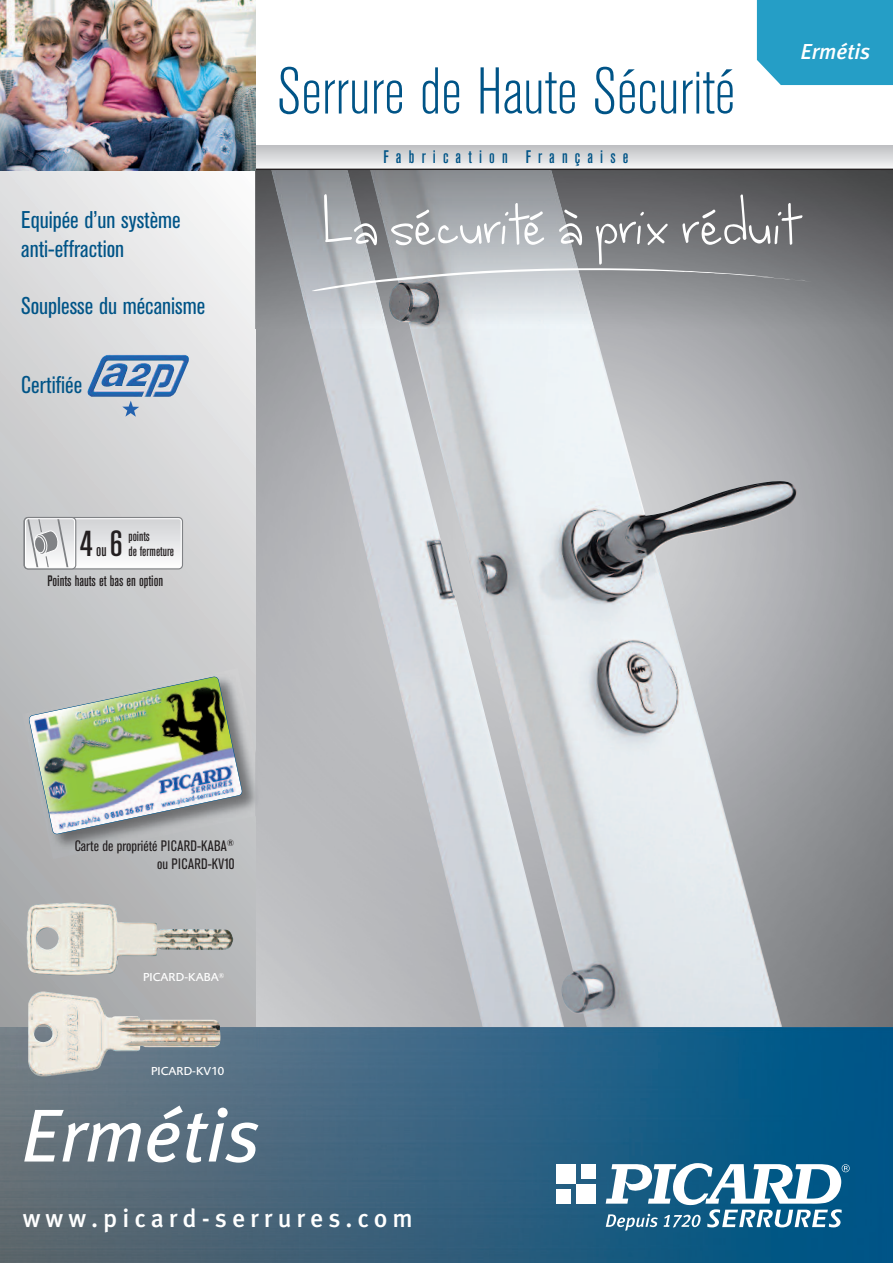
<style>
.page{position:relative;width:893px;height:1263px;background:#fff}
.page>*{position:absolute;margin:0;border:0;box-sizing:border-box;transform-origin:0 0}
.t1{font:99px "wherestarsshinethebrightest";color:#fff}
.t2{font:italic 75px "Meta Plus";color:#fff}
.t3{font:300 condensed 65.4px "Akzidenz Grotesk BE";color:#005487}
.t4{font:500 condensed 36px "Akzidenz Grotesk BE";color:#231f20}
.t5{font:500 25.5px "Meta";letter-spacing:.2em;color:#fff}
.t6{font:condensed 24px/28.8px "Akzidenz Grotesk BE";color:#005487}
.t7{font:italic 500 21.75px "Meta Plus";color:#fff}
.t8{font:500 condensed 18px "Akzidenz Grotesk BE";letter-spacing:.4em;color:#005487}
.t9{font:condensed 15px/18px "Akzidenz Grotesk BE";letter-spacing:.01em;color:#231f20;text-align:right}
.t10{font:500 condensed 15px "Akzidenz Grotesk BE";color:#231f20}
.t11{font:500 condensed 13.5px/15.5px "Akzidenz Grotesk BE";color:#231f20}
.t12{font:500 12px "Foundry Sans";color:#fff}
.s1{font-size:16.5px}
</style>
<div class="page">
<img style="left:255px;top:329px;width:638px;height:699px">
<svg style="left:0;top:170px;width:255px;height:858px;background:#d1d1d3"></svg>
<img style="left:0;top:1028px;width:893px;height:235px">
<img style="left:265px;top:170px;width:549px;height:856px">
<img style="left:551px;top:170px;width:342px;height:159px">
<img style="left:388px;top:291px;width:20px;height:31px">
<img style="left:256px;top:170px;width:15px;height:159px">
<img style="left:255px;top:170px;width:1px;height:159px">
<img style="left:271px;top:170px;width:116px;height:159px">
<svg style="left:255px;top:146px;width:638px;height:23px;background:#d6d7d9"></svg>
<hr style="left:0;top:169px;width:893px;height:1px;background:#231f20">
<div style="left:757px;top:0;width:136px;height:85px;background:#259ec6"></div>
<div style="left:23px;top:517px;width:160px;height:52px;border:2px solid #808285;border-radius:3px"></div>
<div style="left:24px;top:517px;width:52px;height:52px;border:2px solid #808285;border-radius:3px"></div>
<svg style="left:25px;top:518px;width:157px;height:50px"></svg>
<svg style="left:311px;top:268px;width:502px;height:23px;background:#a8abae"></svg>
<svg style="left:530px;top:211px;width:13px;height:9px"></svg>
<img style="left:88px;top:355px;width:101px;height:42px">
<svg style="left:122px;top:401px;width:17px;height:16px"></svg>
<img style="left:255px;top:750px;width:14px;height:66px">
<img style="left:22px;top:668px;width:233px;height:191px">
<img style="left:28px;top:676px;width:215px;height:159px">
<div style="left:556px;top:1164px;width:20px;height:20px;background:#fff"></div>
<div style="left:581px;top:1164px;width:15px;height:15px;background:#fff"></div>
<div style="left:556px;top:1189px;width:15px;height:15px;background:#fff"></div>
<div style="left:576px;top:1184px;width:20px;height:20px;background:#fff"></div>
<svg style="left:606px;top:1163px;width:244px;height:68px"></svg>
<img style="left:27px;top:902px;width:207px;height:74px">
<img style="left:28px;top:991px;width:193px;height:86px">
<img style="left:0;top:0;width:255px;height:170px">
<p class="t6" style="left:21px;top:207px;width:161px">Equipée d’un système anti-effraction</p>
<p class="t6" style="left:21px;top:293px;width:185px">Souplesse du mécanisme</p>
<p class="t6" style="left:21px;top:372px;width:63px">Certifiée</p>
<h3 class="t4" style="left:80px;top:531px;width:44px">4<span class="s1">ou</span>6</h3>
<p class="t11" style="left:129px;top:529px;width:47px">points<br>de fermeture</p>
<p class="t10" style="left:48px;top:576px;width:117px">Points hauts et bas en option</p>
<h3 class="t3" style="left:277px;top:68px;width:460px">Serrure de Haute Sécurité</h3>
<p class="t8" style="left:384px;top:151px;width:246px">Fabrication Française</p>
<p class="t7" style="left:800px;top:38px;width:71px">Ermétis</p>
<h1 class="t1" style="left:324px;top:180px;width:472px">Lasécuriteàprixréduit</h1>
<p class="t9" style="left:75px;top:838px;width:161px">Carte de propriété PICARD-KABA<sup>® </sup>ou PICARD-KV10</p>
<p class="t12" style="left:143px;top:973px;width:83px">PICARD-KABA<sup>®</sup></p>
<p class="t12" style="left:151px;top:1066px;width:75px">PICARD-KV10</p>
<h2 class="t2" style="left:21px;top:1092px;width:240px">Ermétis</h2>
<p class="t5" style="left:23px;top:1203px;width:392px">www.picard-serrures.com</p>
</div>
